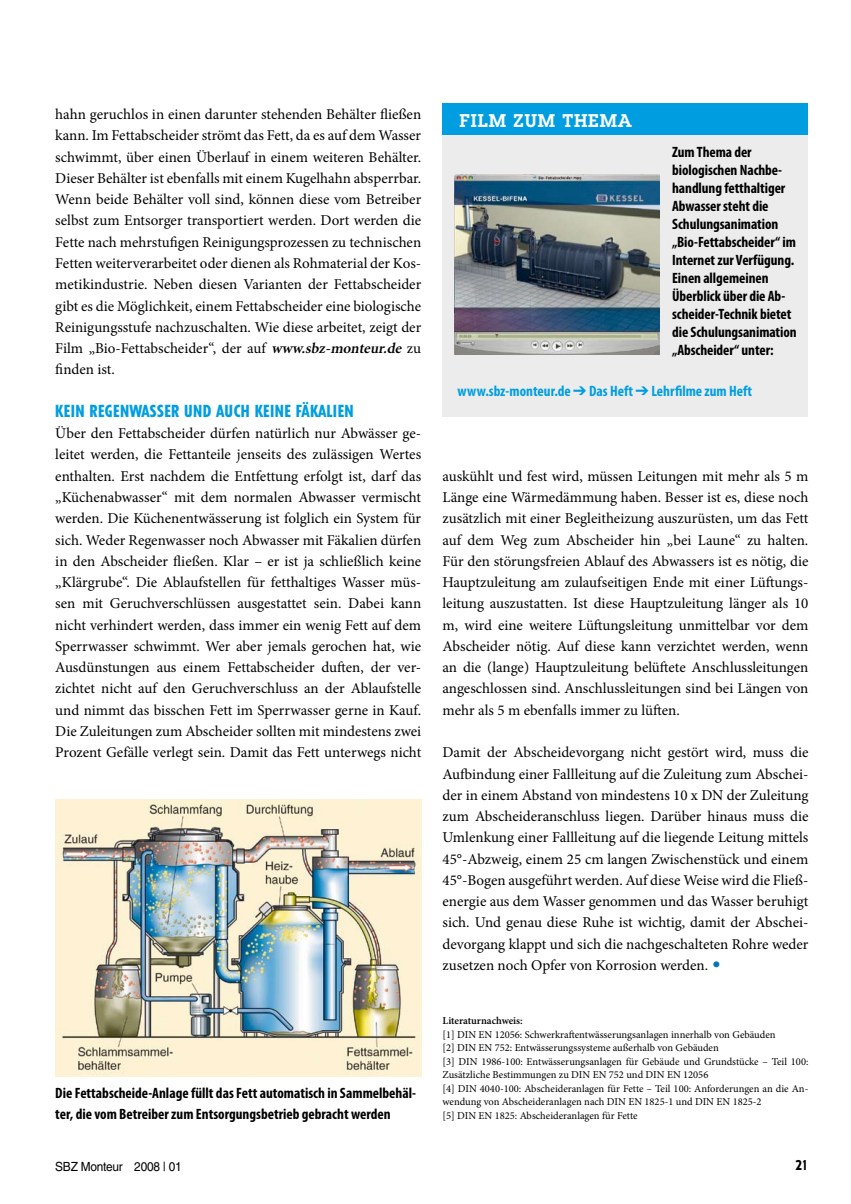
<style>
.page{position:relative;width:851px;height:1204px;background:#fff}
.page>*{position:absolute;margin:0;border:0;box-sizing:border-box;transform-origin:0 0}
.t1{font:600 18px "Lubalin Graph Std";letter-spacing:.05em;color:#fff}
.t2{font:800 condensed 16.5px "Tempo Std";letter-spacing:.03em;color:#009ee0}
.t3{font:15px/21.3px "Minion Pro";color:#000;text-align:justify}
.t4{font:700 condensed 15px/18px "Myriad Pro";letter-spacing:-.005em;color:#000}
.t5{font:700 condensed 15px "Myriad Pro";color:#009ee0}
.t6{font:800 condensed 13.5px "Tempo Std";color:#000}
.t7{font:12.6px "Helvetica LT Std";letter-spacing:-.02em;color:#000;scale:.94 1}
.t8{font:10.5px/13.5px "Minion Pro";color:#000}
.t9{font:600 10.5px "Minion Pro";letter-spacing:-.005em;color:#000}
.s1{font-weight:600;font-style:italic}
.s2{color:#0076bd}
</style>
<div class="page">
<img style="left:55px;top:799px;width:366px;height:277px">
<div style="left:442px;top:108px;width:366px;height:309px;background:#ececed"></div>
<div style="left:442px;top:103px;width:366px;height:32px;background:#009ee0"></div>
<img style="left:455px;top:175px;width:204px;height:179px">
<p class="t3" style="left:55px;top:104px;width:367px">hahn geruchlos in einen darunter stehenden Behälter fließen kann. Im Fettabscheider strömt das Fett, da es auf dem Wasser schwimmt, über einen Überlauf in einem weiteren Behälter.<br>Dieser Behälter ist ebenfalls mit einem Kugelhahn absperrbar.<br>Wenn beide Behälter voll sind, können diese vom Betreiber selbst zum Entsorger transportiert werden. Dort werden die Fette nach mehrstufigen Reinigungsprozessen zu technischen Fetten weiterverarbeitet oder dienen als Rohmaterial der Kos&shy;metikindustrie. Neben diesen Varianten der Fettabscheider gibt es die Möglichkeit, einem Fettabscheider eine biologische Reinigungsstufe nachzuschalten. Wie diese arbeitet, zeigt der Film „Bio-Fettabscheider“, der auf <span class="s1">www.sbz-monteur.de</span> zu finden ist.</p>
<p class="t2" style="left:55px;top:400px;width:300px">KEIN REGENWASSER UND AUCH KEINE FÄKALIEN</p>
<p class="t3" style="left:55px;top:423px;width:367px">Über den Fettabscheider dürfen natürlich nur Abwässer ge&shy;leitet werden, die Fettanteile jenseits des zulässigen Wertes enthalten. Erst nachdem die Entfettung erfolgt ist, darf das „Küchenabwasser“ mit dem normalen Abwasser vermischt werden. Die Küchenentwässerung ist folglich ein System für sich. Weder Regenwasser noch Abwasser mit Fäkalien dürfen in den Abscheider fließen. Klar – er ist ja schließlich keine „Klärgrube“. Die Ablaufstellen für fetthaltiges Wasser müs&shy;sen mit Geruchverschlüssen ausgestattet sein. Dabei kann nicht verhindert werden, dass immer ein wenig Fett auf dem Sperrwasser schwimmt. Wer aber jemals gerochen hat, wie Ausdünstungen aus einem Fettabscheider duften, der ver&shy;zichtet nicht auf den Geruchverschluss an der Ablaufstelle und nimmt das bisschen Fett im Sperrwasser gerne in Kauf.<br>Die Zuleitungen zum Abscheider sollten mit mindestens zwei Prozent Gefälle verlegt sein. Damit das Fett unterwegs nicht</p>
<p class="t4" style="left:55px;top:1081px;width:362px;line-height:21.3px">Die Fettabscheide-Anlage füllt das Fett automatisch in Sammelbehäl&shy;ter, die vom Betreiber zum Entsorgungsbetrieb gebracht werden</p>
<p class="t1" style="left:459px;top:108px;width:174px">FILM ZUM THEMA</p>
<p class="t4" style="left:672px;top:143px;width:126px">Zum Thema der biologischen Nachbe&shy;handlung fetthaltiger<br>Abwasser steht die<br>Schulungsanimation „Bio-Fettabscheider“ im<br>Internet zur Verfügung.<br>Einen allgemeinen<br>Überblick über die Ab&shy;scheider-Technik bietet die Schulungsanimation „Abscheider“ unter:</p>
<p class="t5" style="left:457px;top:382px;width:296px">www.sbz-monteur.de ➔ Das Heft ➔ Lehrfilme zum Heft</p>
<p class="t3" style="left:442px;top:465px;width:367px">auskühlt und fest wird, müssen Leitungen mit mehr als 5 m Länge eine Wärmedämmung haben. Besser ist es, diese noch zusätzlich mit einer Begleitheizung auszurüsten, um das Fett auf dem Weg zum Abscheider hin „bei Laune“ zu halten.<br>Für den störungsfreien Ablauf des Abwassers ist es nötig, die Hauptzuleitung am zulaufseitigen Ende mit einer Lüftungs&shy;leitung auszustatten. Ist diese Hauptzuleitung länger als 10 m, wird eine weitere Lüftungsleitung unmittelbar vor dem Abscheider nötig. Auf diese kann verzichtet werden, wenn an die (lange) Hauptzuleitung belüftete Anschlussleitungen angeschlossen sind. Anschlussleitungen sind bei Längen von mehr als 5 m ebenfalls immer zu lüften.</p>
<p class="t3" style="left:442px;top:741px;width:367px">Damit der Abscheidevorgang nicht gestört wird, muss die Aufbindung einer Fallleitung auf die Zuleitung zum Abschei&shy;der in einem Abstand von mindestens 10 x DN der Zuleitung zum Abscheideranschluss liegen. Darüber hinaus muss die Umlenkung einer Fallleitung auf die liegende Leitung mittels 45°-Abzweig, einem 25 cm langen Zwischenstück und einem 45°-Bogen ausgeführt werden. Auf diese Weise wird die Fließ&shy;energie aus dem Wasser genommen und das Wasser beruhigt sich. Und genau diese Ruhe ist wichtig, damit der Abschei&shy;devorgang klappt und sich die nachgeschalteten Rohre weder zusetzen noch Opfer von Korrosion werden. <span class="s2">•</span></p>
<p class="t9" style="left:442px;top:1014px;width:82px">Literaturnachweis:</p>
<p class="t8" style="left:442px;top:1027px;width:367px">[1] DIN EN 12056: Schwerkraftentwässerungsanlagen innerhalb von Gebäuden<br>[2] DIN EN 752: Entwässerungssysteme außerhalb von Gebäuden<br>[3] DIN 1986-100: Entwässerungsanlagen für Gebäude und Grundstücke – Teil 100:<br>Zusätzliche Bestimmungen zu DIN EN 752 und DIN EN 12056<br>[4] DIN 4040-100: Abscheideranlagen für Fette – Teil 100: Anforderungen an die An&shy;wendung von Abscheideranlagen nach DIN EN 1825-1 und DIN EN 1825-2<br>[5] DIN EN 1825: Abscheideranlagen für Fette</p>
<p class="t7" style="left:55px;top:1159px;width:136px">SBZ Monteur 2008 | 01</p>
<p class="t6" style="left:795px;top:1156px;width:14px">21</p>
</div>
